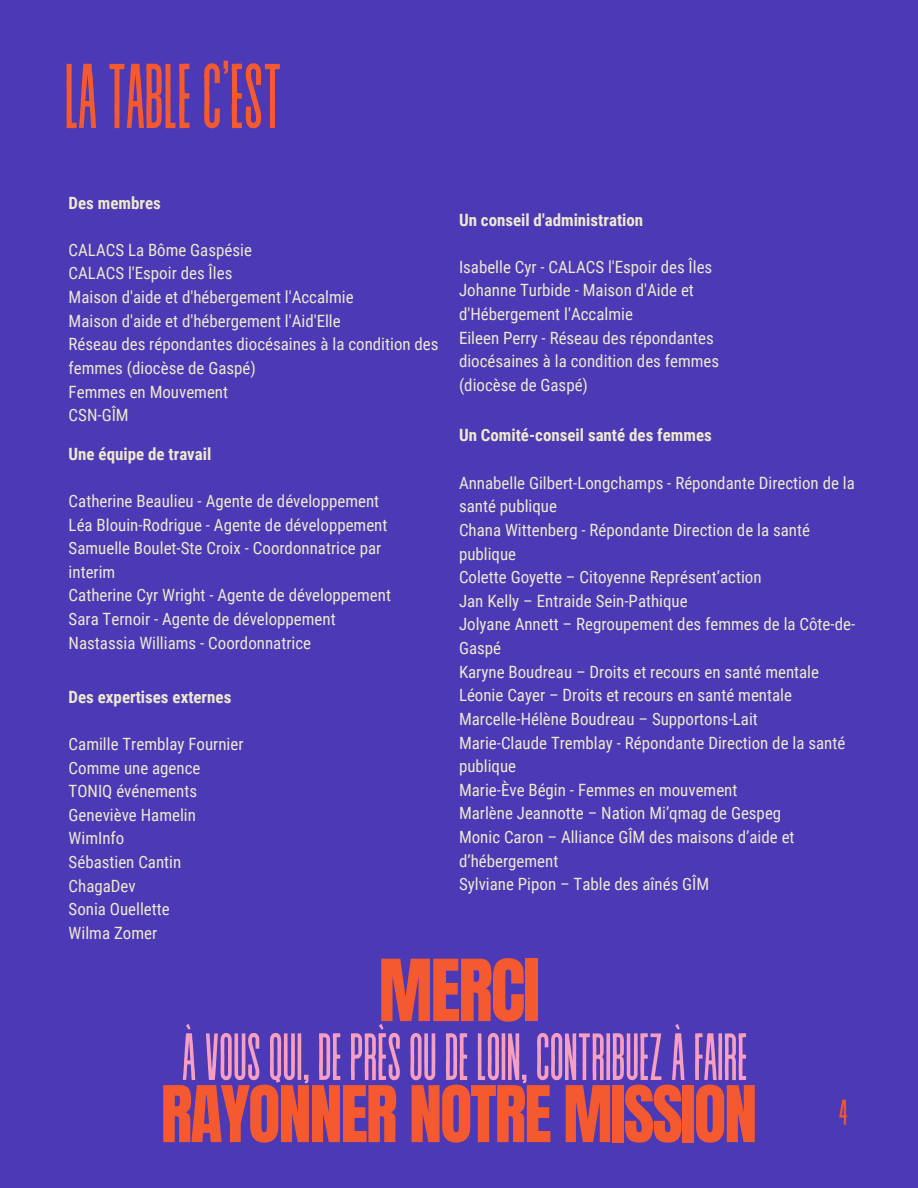
<style>
.page{position:relative;width:918px;height:1188px;background:#4b39b5}
.page>*{position:absolute;margin:0;border:0;box-sizing:border-box;transform-origin:0 0}
.t1{font:91.65px "Revive 80 Tall";letter-spacing:-.03em;color:#f4592f}
.t2{font:72.75px "Anton";letter-spacing:-.03em;color:#f4592f}
.t3{font:66.6px "Revive 80 Tall";letter-spacing:-.03em;color:#f79fc1}
.t4{font:66.45px "Anton";letter-spacing:-.03em;color:#f4592f}
.t5{font:36px "Revive 80 Tall";color:#f4592f}
.t6{font:16.95px/23.7px "Roboto Condensed";color:#efe9ce}
.t7{font:700 16.95px "Roboto Condensed";color:#efe9ce}
</style>
<div class="page">
<p class="t1" style="left:63px;top:49px;width:221px">LATABLEC’EST</p>
<p class="t7" style="left:69px;top:193px;width:94px">Des membres</p>
<p class="t6" style="left:69px;top:238px;width:185px">CALACS La Bôme Gaspésie</p>
<p class="t6" style="left:69px;top:262px;width:165px">CALACS l'Espoir des Îles</p>
<p class="t6" style="left:69px;top:285px;width:287px">Maison d'aide et d'hébergement l'Accalmie</p>
<p class="t6" style="left:69px;top:309px;width:274px">Maison d'aide et d'hébergement l'Aid'Elle</p>
<p class="t6" style="left:69px;top:333px;width:371px">Réseau des répondantes diocésaines à la condition des femmes (diocèse de Gaspé)</p>
<p class="t6" style="left:69px;top:380px;width:161px">Femmes en Mouvement</p>
<p class="t6" style="left:69px;top:404px;width:62px">CSN-GÎM</p>
<p class="t7" style="left:69px;top:444px;width:144px">Une équipe de travail</p>
<p class="t6" style="left:69px;top:489px;width:312px">Catherine Beaulieu - Agente de développement</p>
<p class="t6" style="left:69px;top:513px;width:320px">Léa Blouin-Rodrigue - Agente de développement</p>
<p class="t6" style="left:69px;top:537px;width:314px">Samuelle Boulet-Ste Croix - Coordonnatrice par interim</p>
<p class="t6" style="left:69px;top:584px;width:324px">Catherine Cyr Wright - Agente de développement</p>
<p class="t6" style="left:69px;top:607px;width:269px">Sara Ternoir - Agente de développement</p>
<p class="t6" style="left:69px;top:631px;width:244px">Nastassia Williams - Coordonnatrice</p>
<p class="t7" style="left:69px;top:687px;width:164px">Des expertises externes</p>
<p class="t6" style="left:69px;top:732px;width:176px">Camille Tremblay Fournier</p>
<p class="t6" style="left:69px;top:756px;width:133px">Comme une agence</p>
<p class="t6" style="left:69px;top:780px;width:130px">TONIQ événements</p>
<p class="t6" style="left:69px;top:803px;width:129px">Geneviève Hamelin</p>
<p class="t6" style="left:69px;top:827px;width:57px">WimInfo</p>
<p class="t6" style="left:69px;top:850px;width:114px">Sébastien Cantin</p>
<p class="t6" style="left:69px;top:874px;width:69px">ChagaDev</p>
<p class="t6" style="left:69px;top:898px;width:103px">Sonia Ouellette</p>
<p class="t6" style="left:69px;top:921px;width:90px">Wilma Zomer</p>
<p class="t7" style="left:459px;top:210px;width:186px">Un conseil d'administration</p>
<p class="t6" style="left:459px;top:255px;width:255px">Isabelle Cyr - CALACS l'Espoir des Îles</p>
<p class="t6" style="left:459px;top:279px;width:236px">Johanne Turbide - Maison d'Aide et d'Hébergement l'Accalmie</p>
<p class="t6" style="left:459px;top:326px;width:262px">Eileen Perry - Réseau des répondantes diocésaines à la condition des femmes (diocèse de Gaspé)</p>
<p class="t7" style="left:459px;top:426px;width:254px">Un Comité-conseil santé des femmes</p>
<p class="t6" style="left:459px;top:471px;width:397px">Annabelle Gilbert-Longchamps - Répondante Direction de la santé publique</p>
<p class="t6" style="left:459px;top:518px;width:352px">Chana Wittenberg - Répondante Direction de la santé publique</p>
<p class="t6" style="left:459px;top:566px;width:304px">Colette Goyette – Citoyenne Représent’action</p>
<p class="t6" style="left:459px;top:589px;width:230px">Jan Kelly – Entraide Sein-Pathique</p>
<p class="t6" style="left:459px;top:613px;width:398px">Jolyane Annett – Regroupement des femmes de la Côte-de-<br>Gaspé</p>
<p class="t6" style="left:459px;top:660px;width:362px">Karyne Boudreau – Droits et recours en santé mentale</p>
<p class="t6" style="left:459px;top:684px;width:335px">Léonie Cayer – Droits et recours en santé mentale</p>
<p class="t6" style="left:459px;top:707px;width:300px">Marcelle-Hélène Boudreau – Supportons-Lait</p>
<p class="t6" style="left:459px;top:731px;width:388px">Marie-Claude Tremblay - Répondante Direction de la santé publique</p>
<p class="t6" style="left:459px;top:778px;width:280px">Marie-Ève Bégin - Femmes en mouvement</p>
<p class="t6" style="left:459px;top:802px;width:324px">Marlène Jeannotte – Nation Mi’qmag de Gespeg</p>
<p class="t6" style="left:459px;top:825px;width:337px">Monic Caron – Alliance GÎM des maisons d’aide et d’hébergement</p>
<p class="t6" style="left:459px;top:873px;width:252px">Sylviane Pipon – Table des aînés GÎM</p>
<p class="t2" style="left:378px;top:938px;width:162px">MERCI</p>
<p class="t3" style="left:180px;top:1023px;width:569px">ÀVOUSQUI,DEPRÈSOUDELOIN,CONTRIBUEZÀFAIRE</p>
<p class="t4" style="left:161px;top:1067px;width:598px">RAYONNER NOTRE MISSION</p>
<p class="t5" style="left:838px;top:1094px;width:12px">4</p>
</div>
